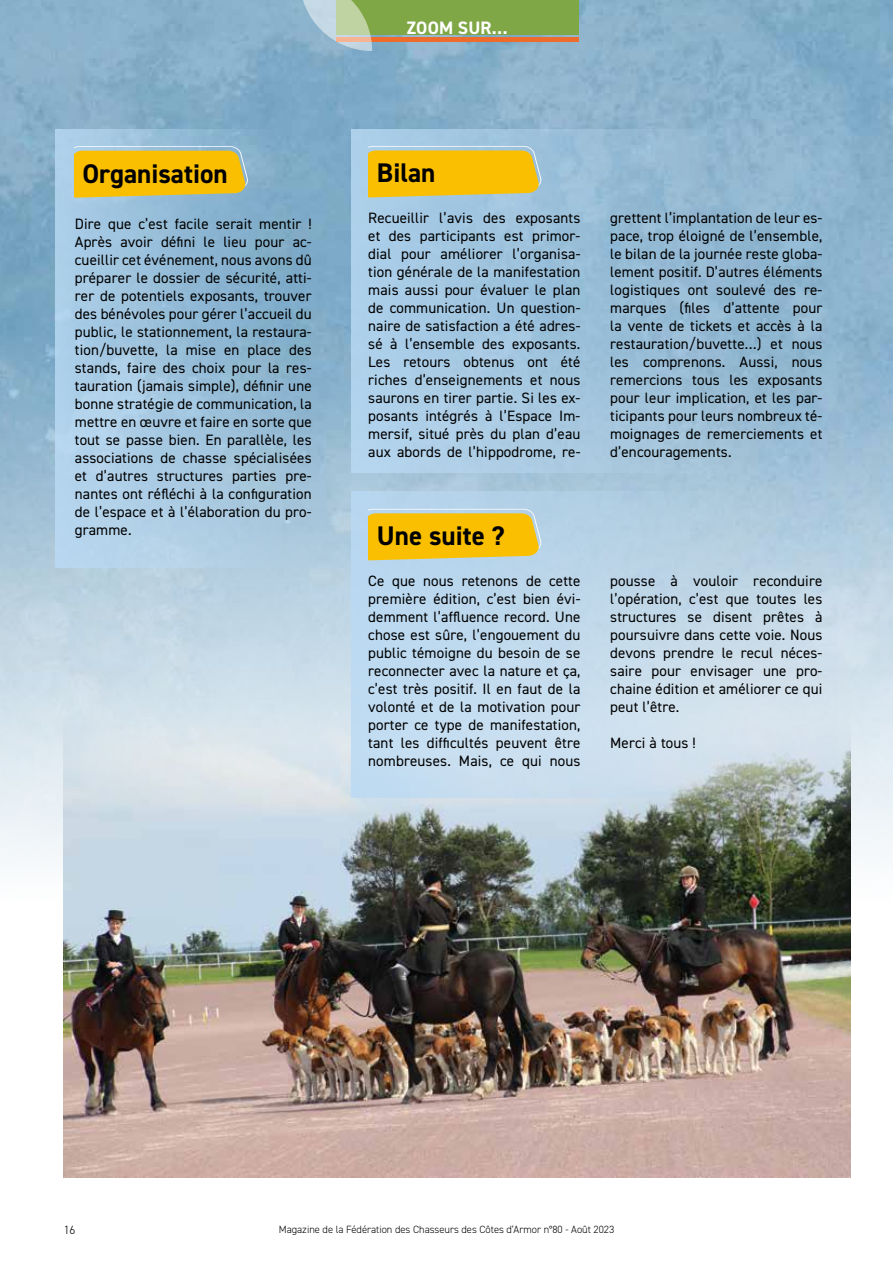
<style>
.page{position:relative;width:893px;height:1263px;background:#fff}
.page>*{position:absolute;margin:0;border:0;box-sizing:border-box;transform-origin:0 0}
.t1{font:700 27px "DIN2014";color:#000}
.t2{font:700 18px "DIN2014";letter-spacing:.01em;color:#fff}
.t3{font:15px/18px "DIN2014";letter-spacing:.01em;color:#000;text-align:justify}
.t4{font:300 12px "DIN2014";color:#000}
.t5{font:300 10.5px "DIN2014";color:#000}
</style>
<div class="page">
<img style="left:0;top:0;width:893px;height:1178px">
<svg style="left:55px;top:129px;width:296px;height:439px"></svg>
<div style="left:336px;top:0;width:242px;height:35px;background:#80a746"></div>
<div style="left:336px;top:37px;width:242px;height:5px;background:#ed6c2c"></div>
<svg style="left:300px;top:0;width:72px;height:51px"></svg>
<svg style="left:75px;top:146px;width:173px;height:52px"></svg>
<img style="left:64px;top:668px;width:786px;height:510px">
<svg style="left:351px;top:492px;width:487px;height:306px;fill:#c2daec"></svg>
<svg style="left:368px;top:509px;width:173px;height:51px"></svg>
<div style="left:351px;top:129px;width:487px;height:344px;background:linear-gradient(to right,#adcfe9,#8fb4cd)"></div>
<svg style="left:368px;top:146px;width:173px;height:51px"></svg>
<h1 class="t1" style="left:82px;top:155px;width:147px">Organisation</h1>
<p class="t3" style="left:75px;top:214px;width:238px">Dire que c’est facile serait mentir !<br>Après avoir défini le lieu pour ac&shy;cueillir cet événement, nous avons dû préparer le dossier de sécurité, atti&shy;rer de potentiels exposants, trouver des bénévoles pour gérer l’accueil du public, le stationnement, la restaura&shy;tion/buvette, la mise en place des stands, faire des choix pour la res&shy;tauration (jamais simple), définir une bonne stratégie de communication, la mettre en œuvre et faire en sorte que tout se passe bien. En parallèle, les associations de chasse spécialisées et d’autres structures parties pre&shy;nantes ont réfléchi à la configuration de l’espace et à l’élaboration du pro&shy;gramme.</p>
<p class="t2" style="left:407px;top:16px;width:102px">ZOOM SUR…</p>
<h1 class="t1" style="left:377px;top:154px;width:60px">Bilan</h1>
<p class="t3" style="left:368px;top:209px;width:214px">Recueillir l’avis des exposants et des participants est primor&shy;dial pour améliorer l’organisa&shy;tion générale de la manifestation mais aussi pour évaluer le plan de communication. Un question&shy;naire de satisfaction a été adres&shy;sé à l’ensemble des exposants.<br>Les retours obtenus ont été riches d’enseignements et nous saurons en tirer partie. Si les ex&shy;posants intégrés à l’Espace Im&shy;mersif, situé près du plan d’eau aux abords de l’hippodrome, re-</p>
<p class="t3" style="left:610px;top:209px;width:214px">grettent l’implantation de leur es&shy;pace, trop éloigné de l’ensemble, le bilan de la journée reste globa&shy;lement positif. D’autres éléments logistiques ont soulevé des re&shy;marques (files d’attente pour la vente de tickets et accès à la restauration/buvette…) et nous les comprenons. Aussi, nous remercions tous les exposants pour leur implication, et les par&shy;ticipants pour leurs nombreux té&shy;moignages de remerciements et d’encouragements.</p>
<h1 class="t1" style="left:377px;top:517px;width:129px">Une suite ?</h1>
<p class="t3" style="left:368px;top:572px;width:214px">Ce que nous retenons de cette première édition, c’est bien évi&shy;demment l’affluence record. Une chose est sûre, l’engouement du public témoigne du besoin de se reconnecter avec la nature et ça, c’est très positif. Il en faut de la volonté et de la motivation pour porter ce type de manifestation, tant les difficultés peuvent être nombreuses. Mais, ce qui nous</p>
<p class="t3" style="left:610px;top:572px;width:214px">pousse à vouloir reconduire l’opération, c’est que toutes les structures se disent prêtes à poursuivre dans cette voie. Nous devons prendre le recul néces&shy;saire pour envisager une pro&shy;chaine édition et améliorer ce qui peut l’être.</p>
<p class="t3" style="left:610px;top:734px;width:87px">Merci à tous !</p>
<p class="t4" style="left:64px;top:1222px;width:13px">16</p>
<p class="t5" style="left:279px;top:1223px;width:337px">Magazine de la Fédération des Chasseurs des Côtes d’Armor n°80 - Août 2023</p>
</div>
